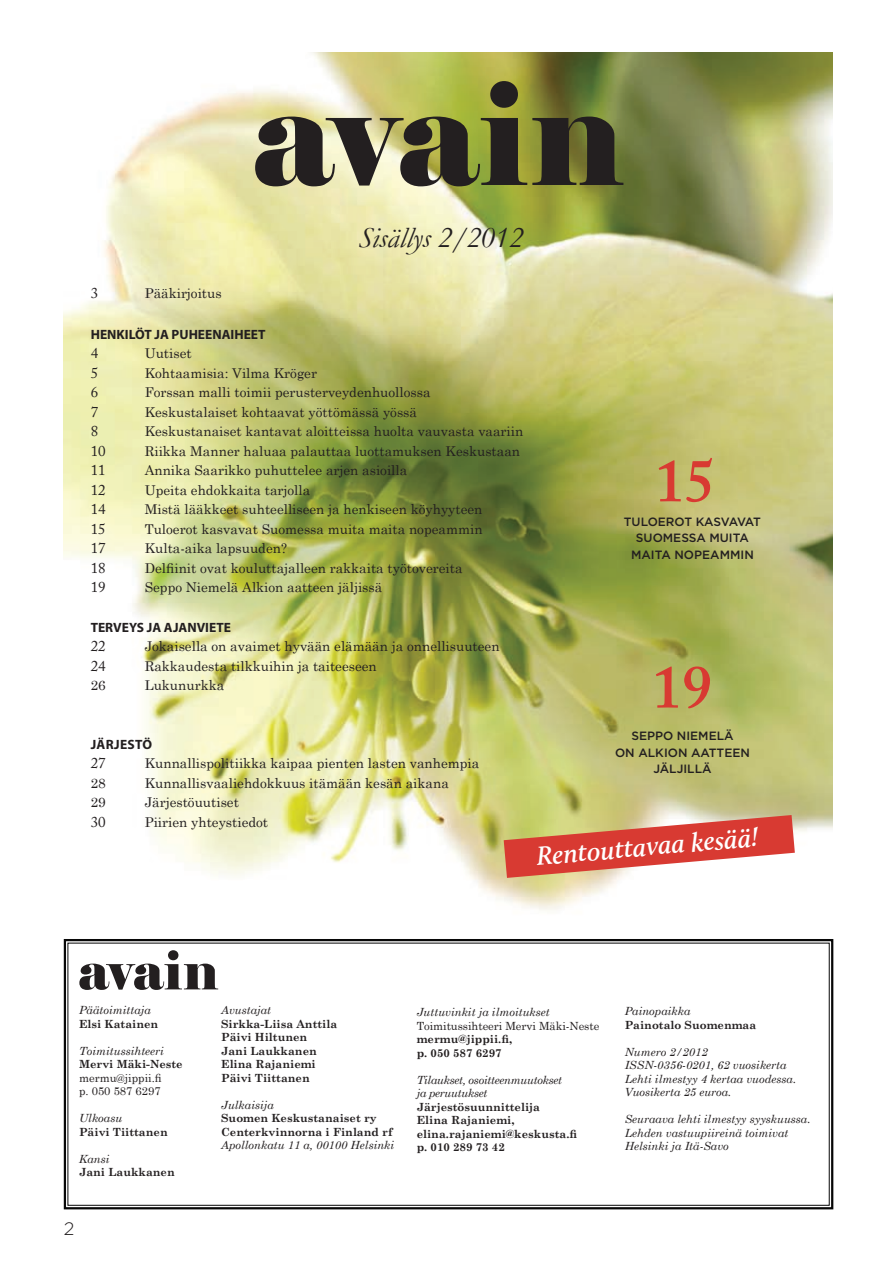
<style>
.page{position:relative;width:893px;height:1263px;background:#fff}
.page>*{position:absolute;margin:0;border:0;box-sizing:border-box;transform-origin:0 0}
.t1{font:600 60px "Adobe Caslon Pro";color:#d83a32}
.t2{font:30px "Garamond MT Swash Caps";color:#231f20}
.t3{font:italic 600 27px "Calluna";color:#fff}
.t4{font:300 18px "Gotham";color:#231f20}
.t5{font:15px "Adobe Caslon Pro";color:#231f20}
.t6{font:13.5px "Century Schoolbook";color:#231f20}
.t7{font:700 13.5px "Myriad Pro";color:#231f20}
.t8{font:700 13.5px "Myriad Pro";letter-spacing:.025em;color:#231f20}
.t9{font:500 12px/16.5px "Gotham";color:#231f20;text-align:center}
.t10{font:700 11.25px/13.5px "Century Schoolbook";color:#231f20}
.t11{font:italic 11.25px/13.5px "Century Schoolbook";color:#231f20}
.t12{font:11.25px/13.5px "Century Schoolbook";letter-spacing:-.005em;color:#231f20}
.t13{font:italic 11.25px/13.5px "Century Schoolbook";letter-spacing:-.025em;color:#231f20}
</style>
<div class="page">
<img style="left:64px;top:52px;width:768px;height:859px">
<svg style="left:63px;top:939px;width:771px;height:271px"></svg>
<div style="left:68px;top:943px;width:762px;height:263px;border:1px solid #070707"></div>
<svg style="left:490px;top:81px;width:28px;height:27px"></svg>
<svg style="left:255px;top:117px;width:368px;height:69px;background:#646345"></svg>
<svg style="left:79px;top:950px;width:139px;height:40px"></svg>
<svg style="left:504px;top:815px;width:291px;height:63px"></svg>
<h2 class="t2" style="left:358px;top:219px;width:166px">Sisällys 2/2012</h2>
<p class="t5" style="left:91px;top:284px;width:9px">3</p>
<p class="t6" style="left:145px;top:282px;width:79px">Pääkirjoitus</p>
<p class="t7" style="left:91px;top:326px;width:176px">HENKILÖT JA PUHEENAIHEET</p>
<p class="t5" style="left:91px;top:344px;width:9px">4</p>
<p class="t6" style="left:145px;top:342px;width:49px">Uutiset</p>
<p class="t5" style="left:91px;top:364px;width:9px">5</p>
<p class="t6" style="left:145px;top:362px;width:174px">Kohtaamisia: Vilma Kröger</p>
<p class="t5" style="left:91px;top:383px;width:9px">6</p>
<p class="t6" style="left:145px;top:381px;width:287px">Forssan malli toimii perusterveydenhuollossa</p>
<p class="t5" style="left:91px;top:403px;width:9px">7</p>
<p class="t6" style="left:145px;top:401px;width:274px">Keskustalaiset kohtaavat yöttömässä yössä</p>
<p class="t5" style="left:91px;top:422px;width:9px">8</p>
<p class="t6" style="left:145px;top:420px;width:380px">Keskustanaiset kantavat aloitteissa huolta vauvasta vaariin</p>
<p class="t5" style="left:91px;top:442px;width:16px">10</p>
<p class="t6" style="left:145px;top:440px;width:377px">Riikka Manner haluaa palauttaa luottamuksen Keskustaan</p>
<p class="t5" style="left:91px;top:461px;width:16px">11</p>
<p class="t6" style="left:145px;top:459px;width:264px">Annika Saarikko puhuttelee arjen asioilla</p>
<p class="t5" style="left:91px;top:481px;width:16px">12</p>
<p class="t6" style="left:145px;top:479px;width:167px">Upeita ehdokkaita tarjolla</p>
<p class="t5" style="left:91px;top:500px;width:16px">14</p>
<p class="t6" style="left:145px;top:498px;width:339px">Mistä lääkkeet suhteelliseen ja henkiseen köyhyyteen</p>
<p class="t5" style="left:91px;top:520px;width:16px">15</p>
<p class="t6" style="left:145px;top:518px;width:339px">Tuloerot kasvavat Suomessa muita maita nopeammin</p>
<p class="t5" style="left:91px;top:539px;width:16px">17</p>
<p class="t6" style="left:145px;top:537px;width:144px">Kulta-aika lapsuuden?</p>
<p class="t5" style="left:91px;top:559px;width:16px">18</p>
<p class="t6" style="left:145px;top:557px;width:319px">Delfiinit ovat kouluttajalleen rakkaita työtovereita</p>
<p class="t5" style="left:91px;top:578px;width:16px">19</p>
<p class="t6" style="left:145px;top:576px;width:239px">Seppo Niemelä Alkion aatteen jäljissä</p>
<p class="t7" style="left:91px;top:618px;width:142px">TERVEYS JA AJANVIETE</p>
<p class="t5" style="left:91px;top:637px;width:16px">22</p>
<p class="t6" style="left:145px;top:635px;width:356px">Jokaisella on avaimet hyvään elämään ja onnellisuuteen</p>
<p class="t5" style="left:91px;top:656px;width:16px">24</p>
<p class="t6" style="left:145px;top:654px;width:234px">Rakkaudesta tilkkuihin ja taiteeseen</p>
<p class="t6" style="left:91px;top:674px;width:17px">26</p>
<p class="t6" style="left:145px;top:674px;width:81px">Lukunurkka</p>
<p class="t8" style="left:91px;top:735px;width:63px">JÄRJESTÖ</p>
<p class="t5" style="left:91px;top:754px;width:16px">27</p>
<p class="t6" style="left:145px;top:752px;width:336px">Kunnallispolitiikka kaipaa pienten lasten vanhempia</p>
<p class="t6" style="left:91px;top:771px;width:17px">28</p>
<p class="t6" style="left:145px;top:771px;width:306px">Kunnallisvaaliehdokkuus itämään kesän aikana</p>
<p class="t6" style="left:91px;top:791px;width:17px">29</p>
<p class="t6" style="left:145px;top:791px;width:96px">Järjestöuutiset</p>
<p class="t5" style="left:91px;top:812px;width:16px">30</p>
<p class="t6" style="left:145px;top:810px;width:125px">Piirien yhteystiedot</p>
<h1 class="t1" style="left:655px;top:445px;width:61px">15</h1>
<p class="t9" style="left:624px;top:513px;width:139px">TULOEROT KASVAVAT<br>SUOMESSA MUITA<br>MAITA NOPEAMMIN</p>
<h1 class="t1" style="left:652px;top:652px;width:61px">19</h1>
<p class="t9" style="left:615px;top:728px;width:136px">SEPPO NIEMELÄ<br>ON ALKION AATTEEN<br>JÄLJILLÄ</p>
<h3 class="t3" style="left:535px;top:840px;width:224px;rotate:-5deg">Rentouttavaa kesää!</h3>
<p class="t11" style="left:79px;top:1003px;width:73px">Päätoimittaja</p>
<p class="t10" style="left:79px;top:1016px;width:81px">Elsi Katainen</p>
<p class="t11" style="left:79px;top:1044px;width:86px">Toimitussihteeri</p>
<p class="t10" style="left:79px;top:1057px;width:105px">Mervi Mäki-Neste</p>
<p class="t12" style="left:79px;top:1070px;width:84px">mermu@jippii.fi p. 050 587 6297</p>
<p class="t11" style="left:79px;top:1111px;width:45px">Ulkoasu</p>
<p class="t10" style="left:79px;top:1124px;width:90px">Päivi Tiittanen</p>
<p class="t11" style="left:79px;top:1152px;width:32px">Kansi</p>
<p class="t10" style="left:79px;top:1165px;width:97px">Jani Laukkanen</p>
<h3 class="t4" style="left:64px;top:1217px;width:12px">2</h3>
<p class="t11" style="left:221px;top:1003px;width:52px">Avustajat</p>
<p class="t10" style="left:221px;top:1016px;width:118px">Sirkka-Liisa Anttila<br>Päivi Hiltunen<br>Jani Laukkanen<br>Elina Rajaniemi<br>Päivi Tiittanen</p>
<p class="t11" style="left:221px;top:1097px;width:54px">Julkaisija</p>
<p class="t10" style="left:221px;top:1111px;width:173px">Suomen Keskustanaiset ry<br>Centerkvinnorna i Finland rf</p>
<p class="t11" style="left:221px;top:1138px;width:175px">Apollonkatu 11 a, 00100 Helsinki</p>
<p class="t11" style="left:417px;top:1005px;width:135px">Juttuvinkit ja ilmoitukset</p>
<p class="t12" style="left:417px;top:1018px;width:184px">Toimitussihteeri Mervi Mäki-Neste</p>
<p class="t10" style="left:417px;top:1032px;width:97px">mermu@jippii.fi, p. 050 587 6297</p>
<p class="t13" style="left:417px;top:1072px;width:147px">Tilaukset, osoitteenmuutokset ja peruutukset</p>
<p class="t10" style="left:417px;top:1099px;width:162px">Järjestösuunnittelija<br>Elina Rajaniemi, elina.rajaniemi@keskusta.fi p. 010 289 73 42</p>
<p class="t11" style="left:625px;top:1004px;width:67px">Painopaikka</p>
<p class="t10" style="left:625px;top:1017px;width:133px">Painotalo Suomenmaa</p>
<p class="t11" style="left:625px;top:1044px;width:173px">Numero 2/2012<br>ISSN-0356-0201, 62 vuosikerta<br>Lehti ilmestyy 4 kertaa vuodessa.<br>Vuosikerta 25 euroa.</p>
<p class="t11" style="left:625px;top:1112px;width:187px">Seuraava lehti ilmestyy syyskuussa.<br>Lehden vastuupiireinä toimivat<br>Helsinki ja Itä-Savo</p>
</div>
